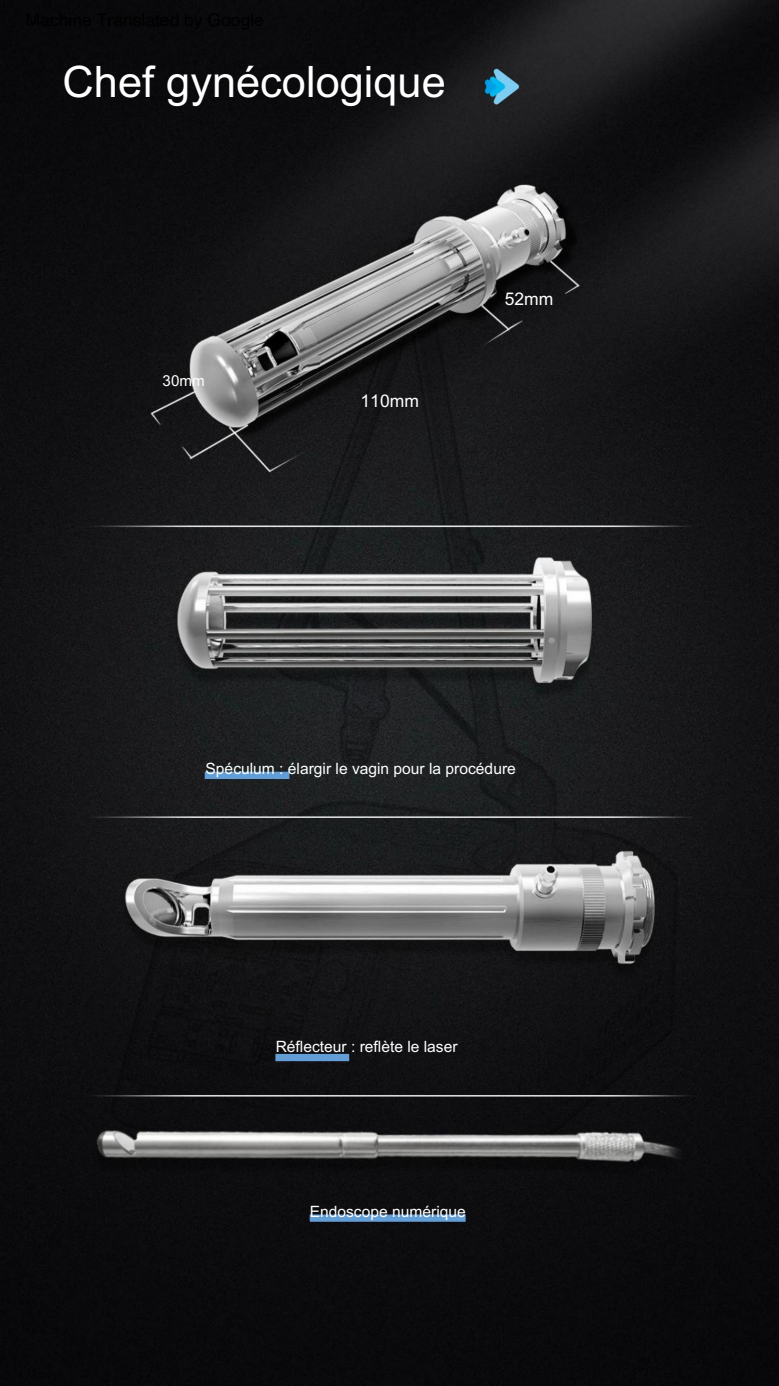
<style>
.page{position:relative;width:779px;height:1386px;background:#fff}
.page>*{position:absolute;margin:0;border:0;box-sizing:border-box;transform-origin:0 0}
.t1{font:43.4px "Arial";color:#fff}
.t2{font:17.5px "Arial";color:#fff}
.t3{font:15.58px "Arial";color:#fff}
.t4{font:15.14px "Arial";color:#fff}
</style>
<div class="page">
<img style="left:0;top:0;width:779px;height:1385px">
<h1 class="t1" style="left:63px;top:52px;width:385px">Chef gynécologique</h1>
<p class="t4" style="left:163px;top:370px;width:44px">30mm</p>
<p class="t2" style="left:360px;top:388px;width:60px">110mm</p>
<p class="t2" style="left:505px;top:287px;width:50px">52mm</p>
<p class="t3" style="left:206px;top:757px;width:312px">Spéculum : élargir le vagin pour la procédure</p>
<p class="t3" style="left:276px;top:1036px;width:183px">Réflecteur : reflète le laser</p>
<p class="t3" style="left:310px;top:1200px;width:158px">Endoscope numérique</p>
</div>
